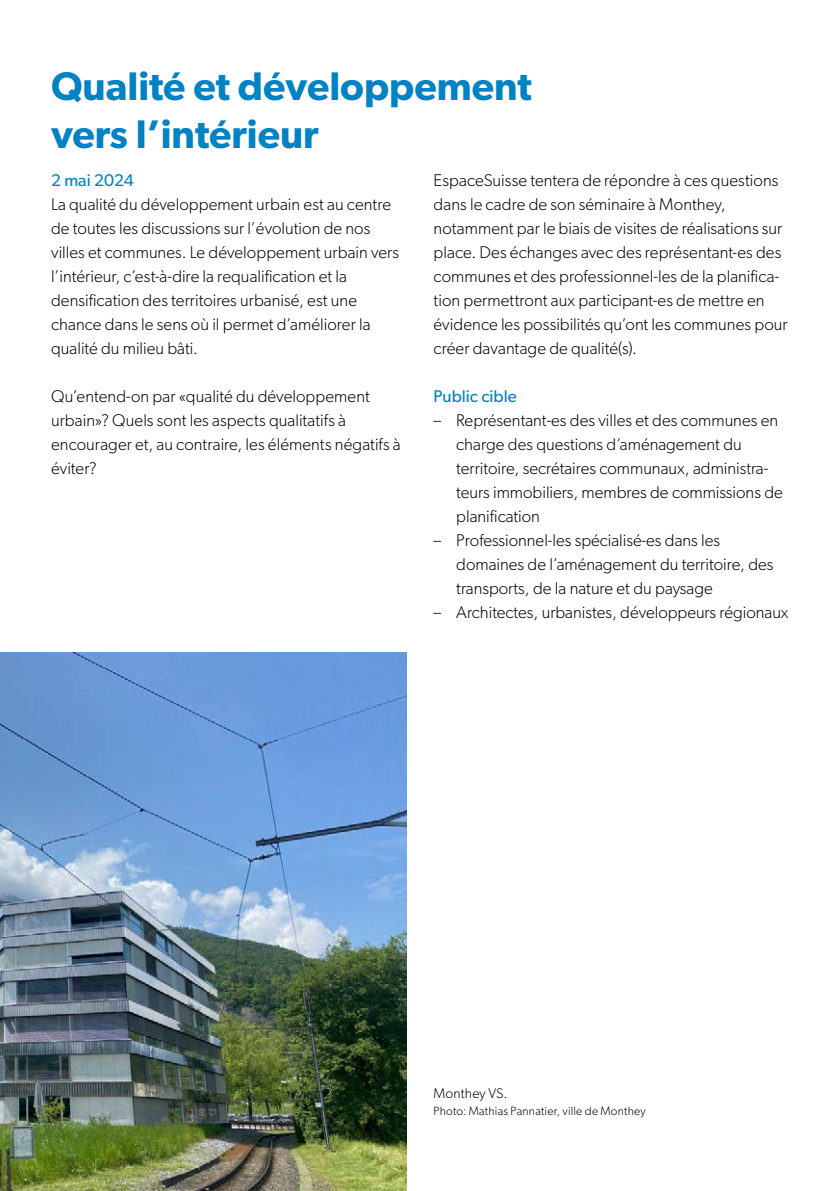
<style>
.page{position:relative;width:840px;height:1191px;background:#fff}
.page>*{position:absolute;margin:0;border:0;box-sizing:border-box;transform-origin:0 0}
.t1{font:600 40px/48px "Gibson";color:#0082c5}
.t2{font:300 17px/24px "Gibson";color:#000}
.t3{font:17px "Gibson";color:#0082c5}
.t4{font:300 14px "Gibson";letter-spacing:.01em;color:#000}
.t5{font:300 12px "Gibson";letter-spacing:.02em;color:#000}
</style>
<div class="page">
<img style="left:0;top:653px;width:406px;height:538px">
<h1 class="t1" style="left:51px;top:61px;width:482px">Qualité et développement vers l’intérieur</h1>
<p class="t3" style="left:51px;top:169px;width:84px">2 mai 2024</p>
<p class="t2" style="left:51px;top:192px;width:349px">La qualité du développement urbain est au centre de toutes les discussions sur l’évolution de nos villes et communes. Le développement urbain vers l’intérieur, c’est-à-dire la requalification et la densification des territoires urbanisé, est une chance dans le sens où il permet d’améliorer la qualité du milieu bâti.</p>
<p class="t2" style="left:51px;top:384px;width:351px">Qu’entend-on par «qualité du développement urbain»? Quels sont les aspects qualitatifs à encourager et, au contraire, les éléments négatifs à éviter?</p>
<p class="t2" style="left:433px;top:168px;width:355px">EspaceSuisse tentera de répondre à ces questions dans le cadre de son séminaire à Monthey, notamment par le biais de visites de réalisations sur place. Des échanges avec des représentant-es des communes et des professionnel-les de la planifica&shy;tion permettront aux participant-es de mettre en évidence les possibilités qu’ont les communes pour créer davantage de qualité(s).</p>
<p class="t3" style="left:433px;top:386px;width:85px">Public cible</p>
<p class="t2" style="left:456px;top:408px;width:328px;text-indent:-23px">– Représentant-es des villes et des communes en charge des questions d’aménagement du territoire, secrétaires communaux, administra&shy;teurs immobiliers, membres de commissions de planification</p>
<p class="t2" style="left:456px;top:528px;width:318px;text-indent:-23px">– Professionnel-les spécialisé-es dans les domaines de l’aménagement du territoire, des transports, de la nature et du paysage</p>
<p class="t2" style="left:433px;top:600px;width:356px">– Architectes, urbanistes, développeurs régionaux</p>
<p class="t4" style="left:433px;top:1084px;width:75px">Monthey VS.</p>
<p class="t5" style="left:433px;top:1103px;width:214px">Photo: Mathias Pannatier, ville de Monthey</p>
</div>
